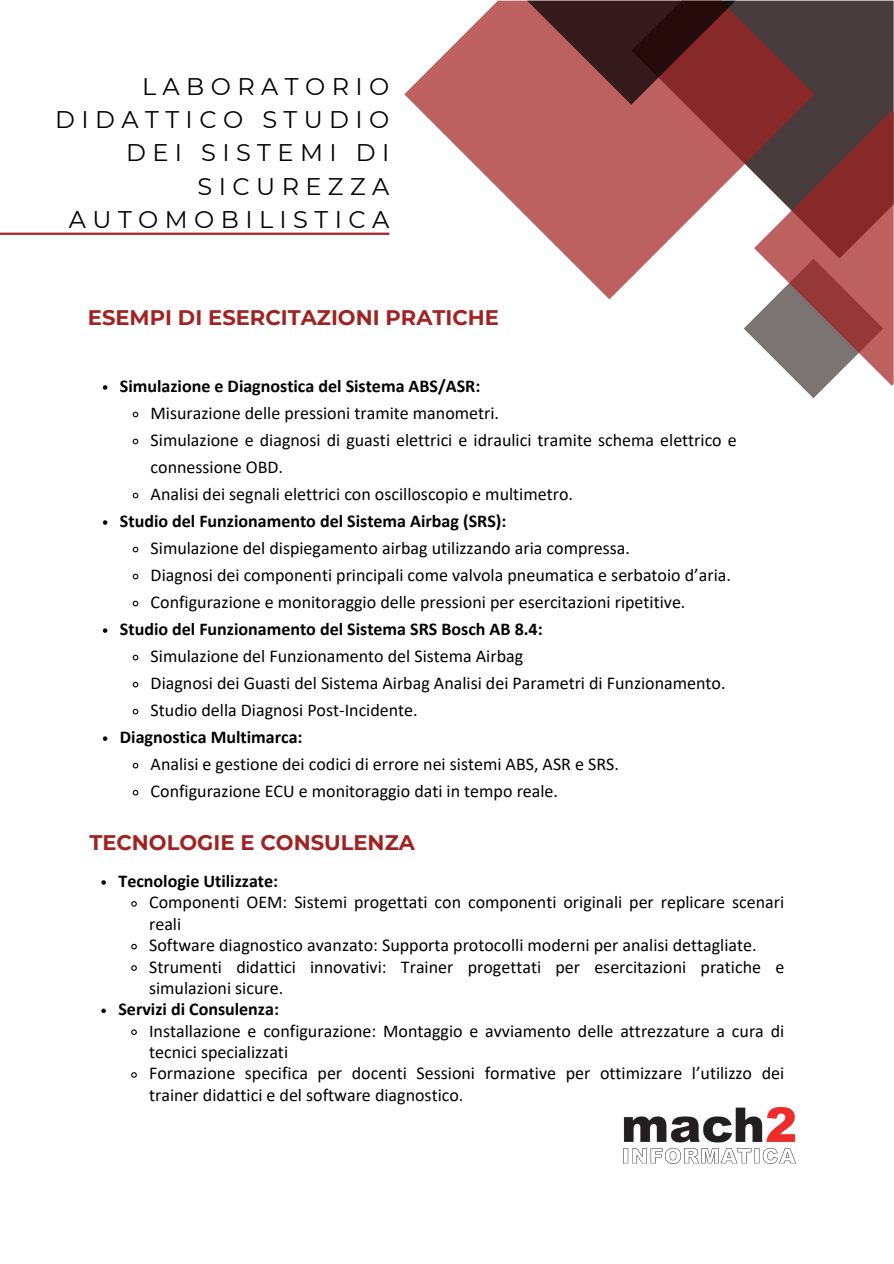
<style>
.page{position:relative;width:894px;height:1264px;background:#fff}
.page>*{position:absolute;margin:0;border:0;box-sizing:border-box;transform-origin:0 0}
.t1{font:24px/33.2px "Montserrat";letter-spacing:.265em;color:#000;text-align:right}
.t2{font:700 21px "Montserrat";color:#a22222}
.t3{font:18px/21.3px "Calibri";color:#000}
.t4{font:700 18px "Calibri";color:#000}
</style>
<div class="page">
<img style="left:623px;top:1106px;width:173px;height:58px">
<hr style="left:0;top:233px;width:389px;height:2px;background:#a22222">
<div style="left:814px;top:1px;width:79px;height:109px;background:#493c3c"></div>
<svg style="left:743px;top:110px;width:150px;height:288px"></svg>
<svg style="left:404px;top:1px;width:410px;height:298px"></svg>
<svg style="left:527px;top:1px;width:208px;height:104px;background:#6b2f2f"></svg>
<svg style="left:101px;top:880px;width:5px;height:4px"></svg>
<svg style="left:131px;top:901px;width:6px;height:6px"></svg>
<svg style="left:131px;top:943px;width:6px;height:7px"></svg>
<svg style="left:131px;top:965px;width:6px;height:6px"></svg>
<svg style="left:101px;top:1008px;width:5px;height:5px"></svg>
<svg style="left:131px;top:1029px;width:6px;height:6px"></svg>
<svg style="left:131px;top:1072px;width:6px;height:6px"></svg>
<svg style="left:103px;top:385px;width:4px;height:5px"></svg>
<svg style="left:132px;top:411px;width:7px;height:7px"></svg>
<svg style="left:132px;top:438px;width:7px;height:7px"></svg>
<svg style="left:132px;top:492px;width:7px;height:7px"></svg>
<svg style="left:103px;top:520px;width:4px;height:5px"></svg>
<svg style="left:132px;top:546px;width:7px;height:7px"></svg>
<svg style="left:132px;top:573px;width:7px;height:7px"></svg>
<svg style="left:132px;top:600px;width:7px;height:7px"></svg>
<svg style="left:103px;top:628px;width:4px;height:5px"></svg>
<svg style="left:132px;top:654px;width:7px;height:7px"></svg>
<svg style="left:132px;top:681px;width:7px;height:7px"></svg>
<svg style="left:132px;top:708px;width:7px;height:7px"></svg>
<svg style="left:103px;top:736px;width:4px;height:5px"></svg>
<svg style="left:132px;top:762px;width:7px;height:7px"></svg>
<svg style="left:132px;top:789px;width:7px;height:7px"></svg>
<p class="t1" style="left:55px;top:70px;width:335px">LABORATORIO<br>DIDATTICO STUDIO<br>DEI SISTEMI DI<br>SICUREZZA<br>AUTOMOBILISTICA</p>
<p class="t2" style="left:88px;top:304px;width:412px">ESEMPI DI ESERCITAZIONI PRATICHE</p>
<p class="t4" style="left:120px;top:378px;width:362px">Simulazione e Diagnostica del Sistema ABS/ASR:</p>
<p class="t3" style="left:150px;top:404px;width:350px">Misurazione delle pressioni tramite manometri.</p>
<p class="t3" style="left:150px;top:428px;width:587px;line-height:27px">Simulazione e diagnosi di guasti elettrici e idraulici tramite schema elettrico e connessione OBD.</p>
<p class="t3" style="left:150px;top:485px;width:424px">Analisi dei segnali elettrici con oscilloscopio e multimetro.</p>
<p class="t4" style="left:120px;top:513px;width:388px">Studio del Funzionamento del Sistema Airbag (SRS):</p>
<p class="t3" style="left:150px;top:539px;width:481px">Simulazione del dispiegamento airbag utilizzando aria compressa.</p>
<p class="t3" style="left:150px;top:566px;width:581px">Diagnosi dei componenti principali come valvola pneumatica e serbatoio d’aria.</p>
<p class="t3" style="left:150px;top:593px;width:536px">Configurazione e monitoraggio delle pressioni per esercitazioni ripetitive.</p>
<p class="t4" style="left:120px;top:621px;width:424px">Studio del Funzionamento del Sistema SRS Bosch AB 8.4:</p>
<p class="t3" style="left:150px;top:647px;width:374px">Simulazione del Funzionamento del Sistema Airbag</p>
<h2 class="t3" style="left:150px;top:674px;width:576px">Diagnosi dei Guasti del Sistema Airbag Analisi dei Parametri di Funzionamento.</h2>
<p class="t3" style="left:150px;top:701px;width:268px">Studio della Diagnosi Post-Incidente.</p>
<p class="t4" style="left:120px;top:729px;width:184px">Diagnostica Multimarca:</p>
<p class="t3" style="left:150px;top:755px;width:469px">Analisi e gestione dei codici di errore nei sistemi ABS, ASR e SRS.</p>
<p class="t3" style="left:150px;top:782px;width:409px">Configurazione ECU e monitoraggio dati in tempo reale.</p>
<p class="t2" style="left:89px;top:829px;width:327px">TECNOLOGIE E CONSULENZA</p>
<h1 class="t4" style="left:118px;top:873px;width:161px">Tecnologie Utilizzate:</h1>
<p class="t3" style="left:149px;top:893px;width:636px">Componenti OEM: Sistemi progettati con componenti originali per replicare scenari reali</p>
<h2 class="t3" style="left:149px;top:936px;width:609px">Software diagnostico avanzato: Supporta protocolli moderni per analisi dettagliate.</h2>
<p class="t3" style="left:149px;top:957px;width:636px">Strumenti didattici innovativi: Trainer progettati per esercitazioni pratiche e simulazioni sicure.</p>
<p class="t4" style="left:118px;top:1001px;width:162px">Servizi di Consulenza:</p>
<p class="t3" style="left:149px;top:1021px;width:636px">Installazione e configurazione: Montaggio e avviamento delle attrezzature a cura di tecnici specializzati</p>
<p class="t3" style="left:149px;top:1064px;width:636px">Formazione specifica per docenti Sessioni formative per ottimizzare l’utilizzo dei trainer didattici e del software diagnostico.</p>
</div>
